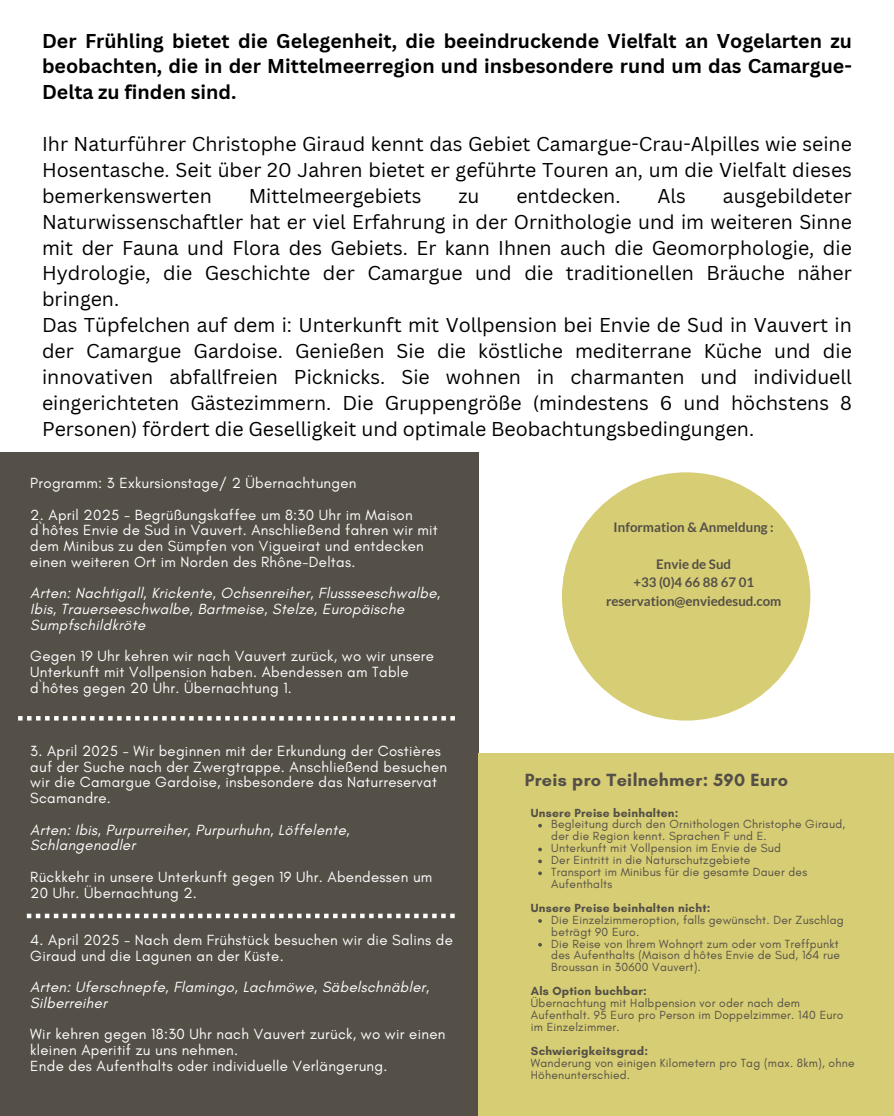
<style>
.page{position:relative;width:894px;height:1116px;background:#fff}
.page>*{position:absolute;margin:0;border:0;box-sizing:border-box;transform-origin:0 0}
.t1{font:19.5px/25.8px "Canva Sans";color:#000;text-align:justify}
.t2{font:700 19.5px/25.8px "Canva Sans";color:#000;text-align:justify}
.t3{font:700 18px "Glacial Indifference";letter-spacing:.02em;color:#544f47}
.t4{font:15px/15.8px "Glacial Indifference";letter-spacing:.02em;color:#fff}
.t5{font:italic 15px/15.8px "Glacial Indifference";letter-spacing:.02em;color:#fff}
.t6{font:700 13.2px/18.5px "Lato";color:#544f47;text-align:center}
.t7{font:12px/11.9px "Glacial Indifference";letter-spacing:.02em;color:#544f47}
.t8{font:700 12px "Glacial Indifference";letter-spacing:.02em;color:#544f47}
</style>
<div class="page">
<div style="left:561px;top:472px;width:249px;height:249px;background:#d6cd74;border-radius:50%"></div>
<div style="left:0;top:452px;width:478px;height:664px;background:#544f47"></div>
<div style="left:478px;top:753px;width:415px;height:363px;background:#d6cd74"></div>
<svg style="left:18px;top:716px;width:437px;height:5px"></svg>
<svg style="left:27px;top:914px;width:427px;height:4px"></svg>
<svg style="left:538px;top:919px;width:3px;height:4px"></svg>
<p class="t2" style="left:42px;top:27px;width:811px">Der Frühling bietet die Gelegenheit, die beeindruckende Vielfalt an Vogelarten zu beobachten, die in der Mittelmeerregion und insbesondere rund um das Camargue-Delta zu finden sind.</p>
<p class="t1" style="left:42px;top:131px;width:811px">Ihr Naturführer Christophe Giraud kennt das Gebiet Camargue-Crau-Alpilles wie seine Hosentasche. Seit über 20 Jahren bietet er geführte Touren an, um die Vielfalt dieses bemerkenswerten</p>
<p class="t1" style="left:42px;top:182px;width:811px;text-align:left;text-indent:680px">ausgebildeter Naturwissenschaftler hat er viel Erfahrung in der Ornithologie und im weiteren Sinne mit der Fauna und Flora des Gebiets. Er kann Ihnen auch die Geomorphologie, die Hydrologie, die Geschichte der Camargue und die traditionellen Bräuche näher bringen.<br>Das Tüpfelchen auf dem i: Unterkunft mit Vollpension bei Envie de Sud in Vauvert in der Camargue Gardoise. Genießen Sie die köstliche mediterrane Küche und die innovativen abfallfreien Picknicks. Sie wohnen in charmanten und individuell eingerichteten Gästezimmern. Die Gruppengröße (mindestens 6 und höchstens 8<br>Personen) fördert die Geselligkeit und optimale Beobachtungsbedingungen.</p>
<p class="t1" style="left:248px;top:182px;width:174px">Mittelmeergebiets</p>
<p class="t1" style="left:458px;top:182px;width:23px">zu</p>
<p class="t1" style="left:516px;top:182px;width:106px">entdecken.</p>
<p class="t1" style="left:657px;top:182px;width:30px">Als</p>
<h2 class="t4" style="left:30px;top:475px;width:328px">Programm: 3 Exkursionstage/ 2 Übernachtungen</h2>
<h3 class="t4" style="left:30px;top:506px;width:409px">2. April 2025 - Begrüßungskaffee um 8:30 Uhr im Maison d`hôtes Envie de Sud in Vauvert. Anschließend fahren wir mit dem Minibus zu den Sümpfen von Vigueirat und entdecken einen weiteren Ort im Norden des Rhône-Deltas.</h3>
<h4 class="t5" style="left:30px;top:585px;width:411px">Arten: Nachtigall, Krickente, Ochsenreiher, Flussseeschwalbe,<br>Ibis, Trauerseeschwalbe, Bartmeise, Stelze, Europäische<br>Sumpfschildkröte</h4>
<h4 class="t4" style="left:30px;top:648px;width:405px">Gegen 19 Uhr kehren wir nach Vauvert zurück, wo wir unsere<br>Unterkunft mit Vollpension haben. Abendessen am Table d`hôtes gegen 20 Uhr. Übernachtung 1.</h4>
<h4 class="t4" style="left:30px;top:743px;width:418px">3. April 2025 - Wir beginnen mit der Erkundung der Costières auf der Suche nach der Zwergtrappe. Anschließend besuchen wir die Camargue Gardoise, insbesondere das Naturreservat Scamandre.</h4>
<h4 class="t5" style="left:30px;top:821px;width:321px">Arten: Ibis, Purpurreiher, Purpurhuhn, Löffelente,<br>Schlangenadler</h4>
<h4 class="t4" style="left:30px;top:869px;width:403px">Rückkehr in unsere Unterkunft gegen 19 Uhr. Abendessen um<br>20 Uhr. Übernachtung 2.</h4>
<h4 class="t4" style="left:30px;top:932px;width:424px">4. April 2025 - Nach dem Frühstück besuchen wir die Salins de<br>Giraud und die Lagunen an der Küste.</h4>
<h4 class="t5" style="left:30px;top:979px;width:400px">Arten: Uferschnepfe, Flamingo, Lachmöwe, Säbelschnäbler,<br>Silberreiher</h4>
<h4 class="t4" style="left:30px;top:1026px;width:416px">Wir kehren gegen 18:30 Uhr nach Vauvert zurück, wo wir einen kleinen Aperitif zu uns nehmen.<br>Ende des Aufenthalts oder individuelle Verlängerung.</h4>
<h4 class="t6" style="left:613px;top:518px;width:162px">Information &amp; Anmeldung :</h4>
<h4 class="t6" style="left:605px;top:555px;width:177px">Envie de Sud<br>+33 (0)4 66 88 67 01 reservation@enviedesud.com</h4>
<p class="t3" style="left:524px;top:768px;width:265px">Preis pro Teilnehmer: 590 Euro</p>
<p class="t8" style="left:530px;top:805px;width:149px">Unsere Preise beinhalten:</p>
<p class="t7" style="left:551px;top:818px;width:295px">Begleitung durch den Ornithologen Christophe Giraud, der die Region kennt. Sprachen F und E.</p>
<h5 class="t7" style="left:551px;top:842px;width:231px">Unterkunft mit Vollpension im Envie de Sud</h5>
<h5 class="t7" style="left:551px;top:854px;width:201px">Der Eintritt in die Naturschutzgebiete</h5>
<h2 class="t7" style="left:551px;top:866px;width:257px">Transport im Minibus für die gesamte Dauer des<br>Aufenthalts</h2>
<h5 class="t8" style="left:530px;top:900px;width:181px">Unsere Preise beinhalten nicht:</h5>
<p class="t7" style="left:551px;top:914px;width:294px">Die Einzelzimmeroption, falls gewünscht. Der Zuschlag beträgt 90 Euro.</p>
<p class="t7" style="left:551px;top:937px;width:290px;text-align:justify">Die Reise von Ihrem Wohnort zum oder vom Treffpunkt des Aufenthalts (Maison d`hôtes Envie de Sud, 164 rue Broussan in 30600 Vauvert).</p>
<p class="t8" style="left:530px;top:984px;width:117px">Als Option buchbar:</p>
<p class="t7" style="left:530px;top:997px;width:314px">Übernachtung mit Halbpension vor oder nach dem<br>Aufenthalt. 95 Euro pro Person im Doppelzimmer. 140 Euro im Einzelzimmer.</p>
<h5 class="t8" style="left:530px;top:1043px;width:119px">Schwierigkeitsgrad:</h5>
<p class="t7" style="left:530px;top:1056px;width:325px">Wanderung von einigen Kilometern pro Tag (max. 8km), ohne<br>Höhenunterschied.</p>
</div>
